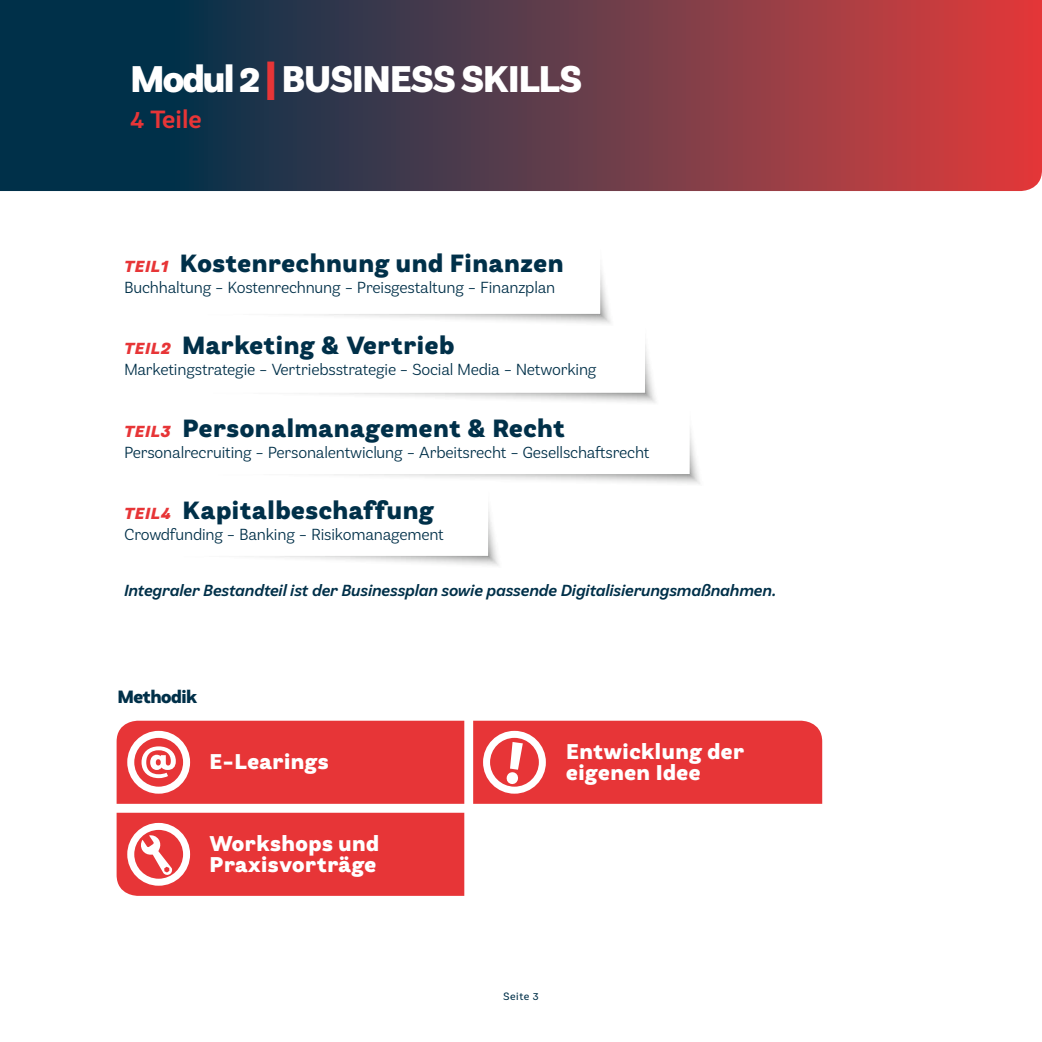
<style>
.page{position:relative;width:1042px;height:1042px;background:#fff}
.page>*{position:absolute;margin:0;border:0;box-sizing:border-box;transform-origin:0 0}
.t1{font:900 36.4px "Klainy";letter-spacing:-.04em;color:#fff}
.t2{font:900 24.5px "Klainy";letter-spacing:.025em;color:#003049}
.t3{font:500 24.5px "Klainy";color:#e73537}
.t4{font:900 21px/21px "Klainy";letter-spacing:.025em;color:#fff}
.t5{font:900 17.5px "Klainy";color:#003049}
.t6{font:15.75px "Klainy";letter-spacing:-.01em;color:#003049}
.t7{font:italic 500 15.75px "Klainy";letter-spacing:-.01em;color:#003049}
.t8{font:10.5px "Klainy";letter-spacing:.05em;color:#003049}
.s1{color:#e73537}
.s2{font-style:italic;font-size:15.75px;color:#e73537}
</style>
<div class="page">
<svg style="left:0;top:0;width:1042px;height:191px;background:#5e3847"></svg>
<svg style="left:284px;top:269px;width:327px;height:51px"></svg>
<svg style="left:299px;top:320px;width:357px;height:82px"></svg>
<svg style="left:333px;top:402px;width:367px;height:82px"></svg>
<svg style="left:245px;top:483px;width:258px;height:83px"></svg>
<svg style="left:117px;top:721px;width:347px;height:83px;background:#e84244"></svg>
<svg style="left:117px;top:813px;width:347px;height:83px;background:#e84143"></svg>
<svg style="left:473px;top:721px;width:349px;height:83px;background:#e84143"></svg>
<h1 class="t1" style="left:130px;top:54px;width:453px">Modul 2 <span class="s1">|</span> Business Skills</h1>
<h2 class="t3" style="left:130px;top:104px;width:73px">4 Teile</h2>
<h2 class="t2" style="left:124px;top:246px;width:441px"><span class="s2">TEIL1</span> Kostenrechnung und Finanzen</h2>
<p class="t6" style="left:124px;top:277px;width:433px">Buchhaltung - Kostenrechnung - Preisgestaltung - Finanzplan</p>
<h2 class="t2" style="left:124px;top:329px;width:332px"><span class="s2">TEIL2</span> Marketing &amp; Vertrieb</h2>
<p class="t6" style="left:124px;top:360px;width:474px">Marketingstrategie - Vertriebsstrategie - Social Media - Networking</p>
<h2 class="t2" style="left:124px;top:411px;width:442px"><span class="s2">TEIL3</span> Personalmanagement &amp; Recht</h2>
<p class="t6" style="left:124px;top:442px;width:527px">Personalrecruiting - Personalentwiclung - Arbeitsrecht - Gesellschaftsrecht</p>
<h2 class="t2" style="left:124px;top:493px;width:312px"><span class="s2">TEIL4</span> Kapitalbeschaffung</h2>
<p class="t6" style="left:124px;top:525px;width:321px">Crowdfunding - Banking - Risikomanagement</p>
<p class="t7" style="left:124px;top:580px;width:654px">Integraler Bestandteil ist der Businessplan sowie passende Digitalisierungsmaßnahmen.</p>
<p class="t5" style="left:118px;top:685px;width:81px">Methodik</p>
<h3 class="t4" style="left:210px;top:751px;width:121px">E-Learings</h3>
<h3 class="t4" style="left:210px;top:833px;width:171px">Workshops und<br>Praxisvorträge</h3>
<h3 class="t4" style="left:566px;top:741px;width:179px">Entwicklung der eigenen Idee</h3>
<p class="t8" style="left:503px;top:989px;width:37px">Seite 3</p>
</div>
